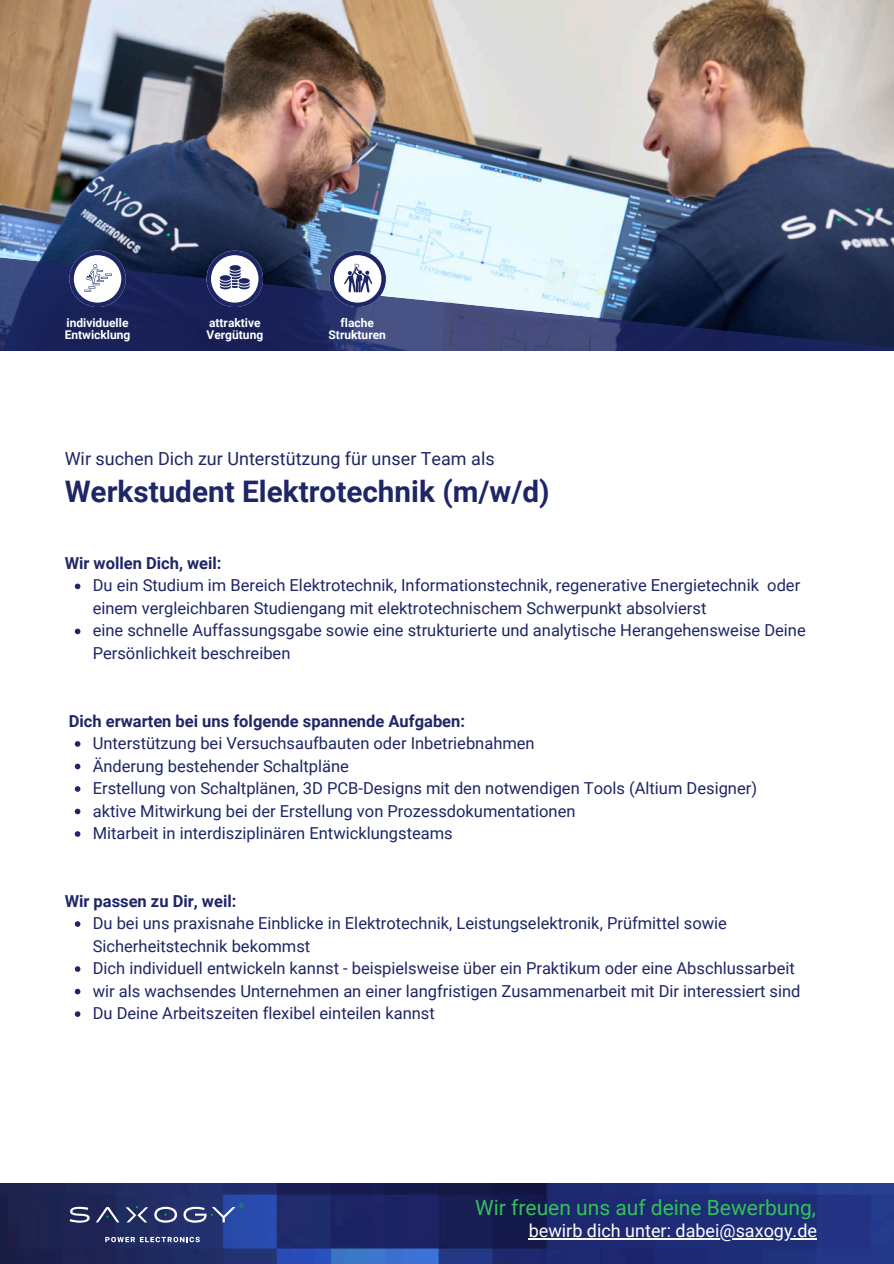
<style>
.page{position:relative;width:894px;height:1264px;background:#fff}
.page>*{position:absolute;margin:0;border:0;box-sizing:border-box;transform-origin:0 0}
.t1{font:700 29.7px "Roboto";color:#1e2665}
.t2{font:21px "Roboto";color:#32c256}
.t3{font:18px "Roboto";color:#1e2665}
.t4{font:18px "Roboto";color:#fff}
.t5{font:16.5px/22.5px "Roboto";color:#1e2665}
.t6{font:700 16.5px "Roboto";color:#1e2665}
.t7{font:700 12px/12px "Roboto";color:#fff}
</style>
<div class="page">
<img style="left:0;top:1183px;width:893px;height:80px">
<img style="left:0;top:0;width:893px;height:255px">
<svg style="left:0;top:255px;width:893px;height:96px;background:#404c73"></svg>
<svg style="left:69px;top:251px;width:57px;height:56px"></svg>
<svg style="left:206px;top:251px;width:57px;height:56px"></svg>
<svg style="left:329px;top:251px;width:57px;height:56px"></svg>
<svg style="left:75px;top:583px;width:5px;height:6px"></svg>
<svg style="left:75px;top:628px;width:5px;height:6px"></svg>
<svg style="left:75px;top:741px;width:5px;height:5px"></svg>
<svg style="left:75px;top:763px;width:5px;height:6px"></svg>
<svg style="left:75px;top:786px;width:5px;height:5px"></svg>
<svg style="left:75px;top:808px;width:5px;height:6px"></svg>
<svg style="left:75px;top:831px;width:5px;height:5px"></svg>
<svg style="left:75px;top:921px;width:5px;height:5px"></svg>
<svg style="left:75px;top:966px;width:5px;height:5px"></svg>
<svg style="left:75px;top:988px;width:5px;height:6px"></svg>
<svg style="left:75px;top:1011px;width:5px;height:5px"></svg>
<svg style="left:105px;top:1236px;width:95px;height:6px"></svg>
<svg style="left:69px;top:1202px;width:174px;height:20px;background:#475484"></svg>
<hr style="left:528px;top:1238px;width:288px;height:1px;background:#fff">
<p class="t7" style="left:65px;top:316px;width:67px">individuelle<br>Entwicklung</p>
<p class="t7" style="left:206px;top:316px;width:58px">attraktive<br>Vergütung</p>
<p class="t7" style="left:328px;top:316px;width:59px;text-align:center">flache<br>Strukturen</p>
<p class="t3" style="left:65px;top:446px;width:431px">Wir suchen Dich zur Unterstützung für unser Team als</p>
<h1 class="t1" style="left:65px;top:471px;width:486px">Werkstudent Elektrotechnik (m/w/d)</h1>
<p class="t6" style="left:65px;top:551px;width:158px">Wir wollen Dich, weil:</p>
<p class="t5" style="left:93px;top:573px;width:714px">Du ein Studium im Bereich Elektrotechnik, Informationstechnik, regenerative Energietechnik oder einem vergleichbaren Studiengang mit elektrotechnischem Schwerpunkt absolvierst<br>eine schnelle Auffassungsgabe sowie eine strukturierte und analytische Herangehensweise Deine Persönlichkeit beschreiben</p>
<p class="t6" style="left:69px;top:709px;width:398px">Dich erwarten bei uns folgende spannende Aufgaben:</p>
<p class="t5" style="left:93px;top:731px;width:665px">Unterstützung bei Versuchsaufbauten oder Inbetriebnahmen<br>Änderung bestehender Schaltpläne<br>Erstellung von Schaltplänen, 3D PCB-Designs mit den notwendigen Tools (Altium Designer) aktive Mitwirkung bei der Erstellung von Prozessdokumentationen<br>Mitarbeit in interdisziplinären Entwicklungsteams</p>
<p class="t6" style="left:65px;top:889px;width:173px">Wir passen zu Dir, weil:</p>
<p class="t5" style="left:93px;top:911px;width:709px">Du bei uns praxisnahe Einblicke in Elektrotechnik, Leistungselektronik, Prüfmittel sowie Sicherheitstechnik bekommst<br>Dich individuell entwickeln kannst - beispielsweise über ein Praktikum oder eine Abschlussarbeit wir als wachsendes Unternehmen an einer langfristigen Zusammenarbeit mit Dir interessiert sind Du Deine Arbeitszeiten flexibel einteilen kannst</p>
<p class="t2" style="left:475px;top:1192px;width:342px">Wir freuen uns auf deine Bewerbung,</p>
<p class="t4" style="left:528px;top:1218px;width:290px">bewirb dich unter: dabei@saxogy.de</p>
</div>
